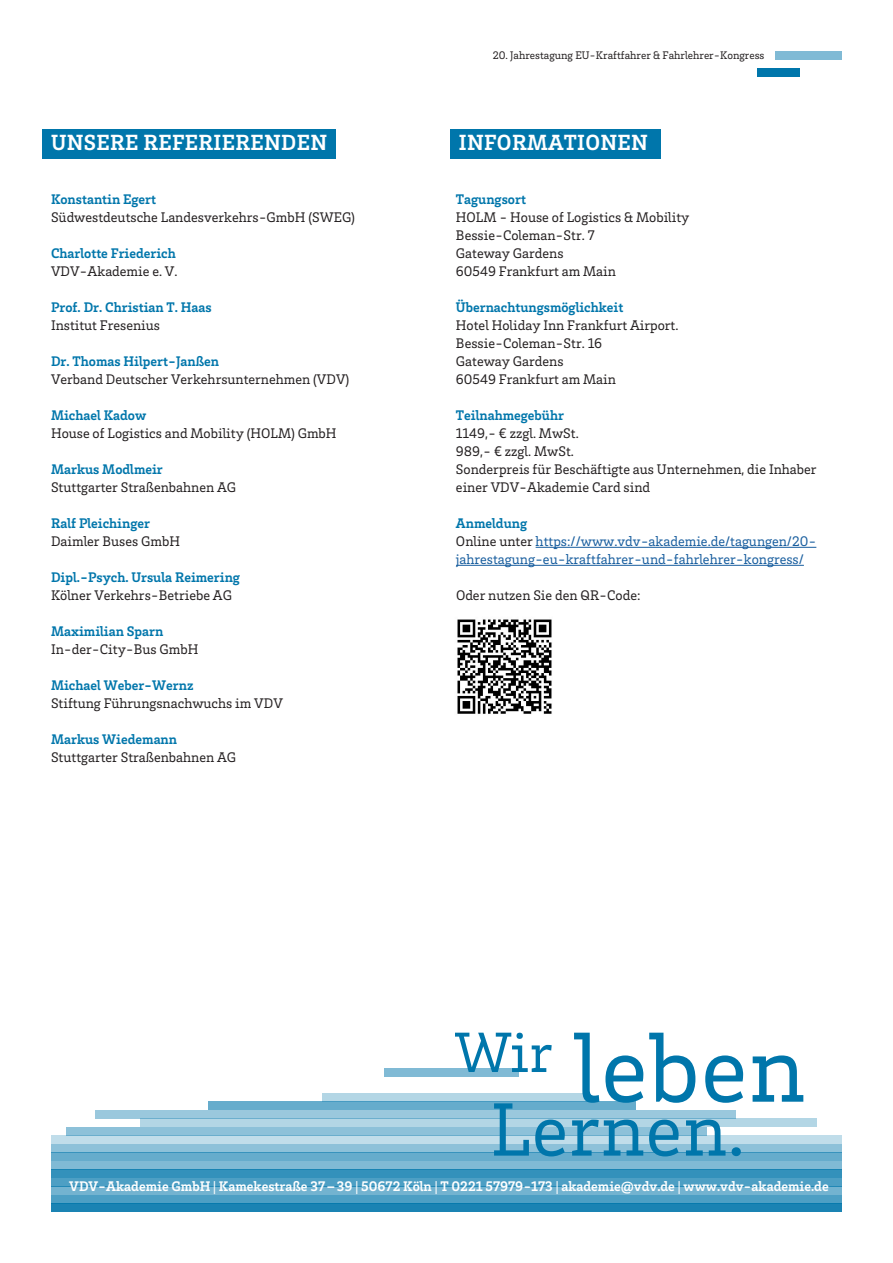
<style>
.page{position:relative;width:893px;height:1263px;background:#fff}
.page>*{position:absolute;margin:0;border:0;box-sizing:border-box;transform-origin:0 0}
.t1{font:700 22.5px "VDV Brix Slab";letter-spacing:.015em;color:#fff}
.t2{font:14.25px "VDV Brix Slab";color:#231f20}
.t3{font:700 14.25px "VDV Brix Slab";color:#0076ab}
.t4{font:14.25px/18px "VDV Brix Slab";color:#175d9e}
.t5{font:700 14.25px "VDV Brix Slab";color:#fff}
.t6{font:11.25px "VDV Brix Slab";color:#231f20}
.s1{color:#231f20}
</style>
<div class="page">
<div style="left:775px;top:51px;width:67px;height:9px;background:#80bad5"></div>
<div style="left:757px;top:68px;width:43px;height:9px;background:#0076ab"></div>
<hr style="left:536px;top:547px;width:280px;height:1px;background:#175d9e">
<hr style="left:456px;top:565px;width:348px;height:1px;background:#175d9e">
<div style="left:43px;top:129px;width:293px;height:30px;background:#0076ab"></div>
<div style="left:51px;top:1169px;width:791px;height:9px;background:#3391bb"></div>
<div style="left:51px;top:1178px;width:791px;height:8px;background:#4d9fc4"></div>
<div style="left:51px;top:1186px;width:791px;height:9px;background:#73b3d0"></div>
<div style="left:51px;top:1195px;width:791px;height:8px;background:#4d9fc4"></div>
<div style="left:51px;top:1203px;width:791px;height:9px;background:#1a83b3"></div>
<div style="left:51px;top:1161px;width:791px;height:8px;background:#80bad5"></div>
<div style="left:51px;top:1135px;width:791px;height:9px;background:#c0ddea"></div>
<div style="left:51px;top:1152px;width:791px;height:9px;background:#66accc"></div>
<div style="left:51px;top:1144px;width:791px;height:8px;background:#8dc1d9"></div>
<svg style="left:455px;top:1033px;width:348px;height:123px"></svg>
<svg style="left:141px;top:1118px;width:676px;height:9px;background:#94c5db"></svg>
<svg style="left:66px;top:1127px;width:641px;height:8px;background:#80bad4"></svg>
<div style="left:208px;top:1101px;width:428px;height:9px;background:#66accc"></div>
<div style="left:322px;top:1093px;width:265px;height:8px;background:#b3d6e5"></div>
<svg style="left:385px;top:1068px;width:134px;height:8px"></svg>
<div style="left:95px;top:1110px;width:641px;height:8px;background:#9ac8dd"></div>
<div style="left:450px;top:129px;width:210px;height:30px;background:#0076ab"></div>
<img style="left:457px;top:619px;width:95px;height:95px">
<p class="t1" style="left:51px;top:127px;width:277px">UNSERE REFERIERENDEN</p>
<p class="t3" style="left:51px;top:190px;width:107px">Konstantin Egert</p>
<p class="t2" style="left:51px;top:208px;width:306px">Südwestdeutsche Landesverkehrs-GmbH (SWEG)</p>
<p class="t3" style="left:51px;top:244px;width:126px">Charlotte Friederich</p>
<p class="t2" style="left:51px;top:262px;width:128px">VDV-Akademie e. V.</p>
<p class="t3" style="left:51px;top:298px;width:162px">Prof. Dr. Christian T. Haas</p>
<p class="t2" style="left:51px;top:316px;width:110px">Institut Fresenius</p>
<p class="t3" style="left:51px;top:352px;width:170px">Dr. Thomas Hilpert-Janßen</p>
<p class="t2" style="left:51px;top:370px;width:300px">Verband Deutscher Verkehrsunternehmen (VDV)</p>
<p class="t3" style="left:51px;top:406px;width:97px">Michael Kadow</p>
<p class="t2" style="left:51px;top:424px;width:287px">House of Logistics and Mobility (HOLM) GmbH</p>
<p class="t3" style="left:51px;top:460px;width:113px">Markus Modlmeir</p>
<p class="t2" style="left:51px;top:478px;width:187px">Stuttgarter Straßenbahnen AG</p>
<p class="t3" style="left:51px;top:514px;width:100px">Ralf Pleichinger</p>
<p class="t2" style="left:51px;top:532px;width:130px">Daimler Buses GmbH</p>
<p class="t3" style="left:51px;top:568px;width:190px">Dipl.-Psych. Ursula Reimering</p>
<p class="t2" style="left:51px;top:586px;width:182px">Kölner Verkehrs-Betriebe AG</p>
<p class="t3" style="left:51px;top:622px;width:114px">Maximilian Sparn</p>
<p class="t2" style="left:51px;top:640px;width:149px">In-der-City-Bus GmbH</p>
<p class="t3" style="left:51px;top:676px;width:144px">Michael Weber-Wernz</p>
<p class="t2" style="left:51px;top:694px;width:233px">Stiftung Führungsnachwuchs im VDV</p>
<p class="t3" style="left:51px;top:730px;width:128px">Markus Wiedemann</p>
<p class="t2" style="left:51px;top:748px;width:187px">Stuttgarter Straßenbahnen AG</p>
<p class="t6" style="left:493px;top:48px;width:273px">20. Jahrestagung EU-Kraftfahrer &amp; Fahrlehrer-Kongress</p>
<p class="t1" style="left:459px;top:127px;width:191px">INFORMATIONEN</p>
<p class="t3" style="left:456px;top:190px;width:71px">Tagungsort</p>
<p class="t2" style="left:456px;top:208px;width:235px">HOLM - House of Logistics &amp; Mobility</p>
<p class="t2" style="left:456px;top:226px;width:140px">Bessie-Coleman-Str. 7</p>
<p class="t2" style="left:456px;top:244px;width:109px">Gateway Gardens</p>
<p class="t2" style="left:456px;top:262px;width:161px">60549 Frankfurt am Main</p>
<p class="t3" style="left:456px;top:298px;width:169px">Übernachtungsmöglichkeit</p>
<p class="t2" style="left:456px;top:316px;width:224px">Hotel Holiday Inn Frankfurt Airport.</p>
<p class="t2" style="left:456px;top:334px;width:148px">Bessie-Coleman-Str. 16</p>
<p class="t2" style="left:456px;top:352px;width:109px">Gateway Gardens</p>
<p class="t2" style="left:456px;top:370px;width:161px">60549 Frankfurt am Main</p>
<p class="t3" style="left:456px;top:406px;width:110px">Teilnahmegebühr</p>
<p class="t2" style="left:456px;top:424px;width:124px">1149,- € zzgl. MwSt.</p>
<p class="t2" style="left:456px;top:442px;width:119px">989,- € zzgl. MwSt.</p>
<p class="t2" style="left:456px;top:460px;width:362px">Sonderpreis für Beschäftigte aus Unternehmen, die Inhaber</p>
<p class="t2" style="left:456px;top:478px;width:196px">einer VDV-Akademie Card sind</p>
<p class="t3" style="left:456px;top:514px;width:73px">Anmeldung</p>
<p class="t4" style="left:456px;top:531px;width:362px"><span class="s1">Online unter</span> https://www.vdv-akademie.de/tagungen/20- jahrestagung-eu-kraftfahrer-und-fahrlehrer-kongress/</p>
<p class="t2" style="left:456px;top:586px;width:186px">Oder nutzen Sie den QR-Code:</p>
<p class="t5" style="left:69px;top:1177px;width:761px">VDV-Akademie GmbH | Kamekestraße 37–39 | 50672 Köln | T 0221 57979-173 | akademie@vdv.de | www.vdv-akademie.de</p>
</div>
